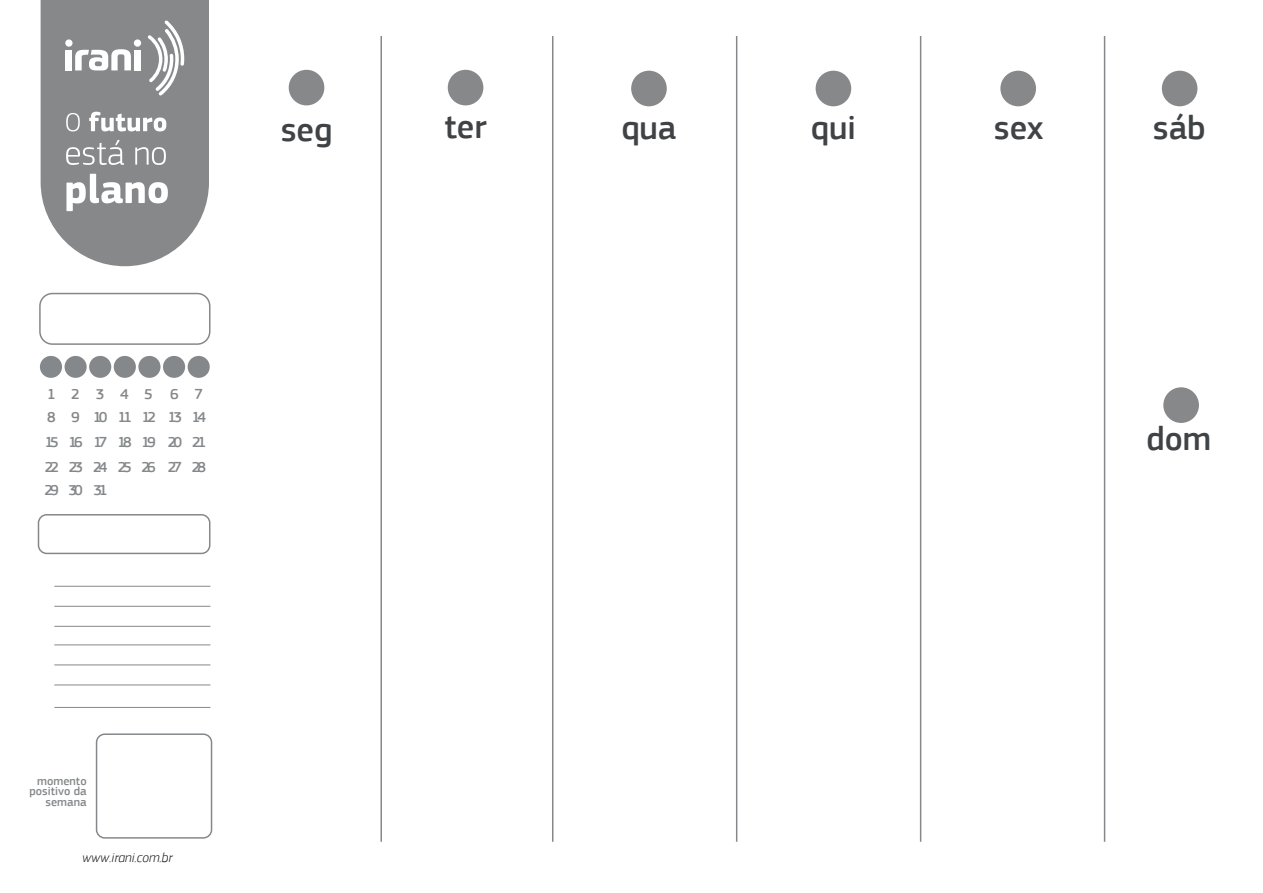
<style>
.page{position:relative;width:1263px;height:893px;background:#fff}
.page>*{position:absolute;margin:0;border:0;box-sizing:border-box;transform-origin:0 0}
.t1{font:500 34.5px "PF Square Sans Pro";color:#404346}
.t2{font:500 15px/24px "PF Square Sans Pro";letter-spacing:-.2em;color:#85888a;text-align:justify}
.t3{font:500 15px/23.2px "PF Square Sans Pro";letter-spacing:.65em;color:#85888a}
.t4{font:italic 300 13.5px "PF Square Sans Pro";color:#231f20}
.t5{font:500 12px/10.8px "PF Square Sans Pro";color:#85888a;text-align:right}
</style>
<div class="page">
<hr style="left:380px;top:36px;width:2px;height:806px;background:#85888a">
<hr style="left:552px;top:36px;width:1px;height:806px;background:#85888a">
<hr style="left:736px;top:36px;width:1px;height:806px;background:#85888a">
<hr style="left:920px;top:36px;width:1px;height:806px;background:#85888a">
<hr style="left:1104px;top:36px;width:1px;height:806px;background:#85888a">
<div style="left:39px;top:293px;width:171px;height:52px;border:2px solid #85888a;border-radius:12px"></div>
<div style="left:38px;top:514px;width:172px;height:40px;border:2px solid #85888a;border-radius:8px"></div>
<div style="left:96px;top:733px;width:116px;height:106px;border:2px solid #85888a;border-radius:8px"></div>
<div style="left:40px;top:356px;width:22px;height:22px;background:#85888a;border-radius:11px"></div>
<div style="left:65px;top:356px;width:22px;height:22px;background:#85888a;border-radius:11px"></div>
<div style="left:89px;top:356px;width:22px;height:22px;background:#85888a;border-radius:11px"></div>
<div style="left:114px;top:356px;width:22px;height:22px;background:#85888a;border-radius:11px"></div>
<div style="left:138px;top:356px;width:22px;height:22px;background:#85888a;border-radius:11px"></div>
<div style="left:163px;top:356px;width:22px;height:22px;background:#85888a;border-radius:11px"></div>
<div style="left:188px;top:356px;width:22px;height:22px;background:#85888a;border-radius:11px"></div>
<hr style="left:54px;top:586px;width:156px;height:1px;background:#85888a">
<hr style="left:54px;top:606px;width:156px;height:1px;background:#85888a">
<hr style="left:54px;top:626px;width:156px;height:1px;background:#85888a">
<hr style="left:54px;top:644px;width:156px;height:1px;background:#85888a">
<hr style="left:54px;top:664px;width:156px;height:1px;background:#85888a">
<hr style="left:54px;top:685px;width:156px;height:1px;background:#85888a">
<hr style="left:54px;top:707px;width:156px;height:1px;background:#85888a">
<div style="left:289px;top:70px;width:35px;height:35px;background:#86888a;border-radius:50%"></div>
<div style="left:448px;top:70px;width:35px;height:35px;background:#86888a;border-radius:50%"></div>
<div style="left:631px;top:71px;width:36px;height:35px;background:#86888a;border-radius:50%"></div>
<div style="left:816px;top:71px;width:35px;height:35px;background:#86888a;border-radius:50%"></div>
<div style="left:1000px;top:71px;width:36px;height:35px;background:#86888a;border-radius:50%"></div>
<div style="left:1162px;top:71px;width:35px;height:35px;background:#86888a;border-radius:50%"></div>
<div style="left:1163px;top:387px;width:36px;height:36px;background:#86888a;border-radius:50%"></div>
<svg style="left:41px;top:0;width:168px;height:266px"></svg>
<h1 class="t1" style="left:281px;top:109px;width:53px">seg</h1>
<h1 class="t1" style="left:444px;top:107px;width:44px">ter</h1>
<h1 class="t1" style="left:621px;top:107px;width:57px">qua</h1>
<h1 class="t1" style="left:811px;top:107px;width:47px">qui</h1>
<h1 class="t1" style="left:994px;top:107px;width:51px">sex</h1>
<h1 class="t1" style="left:1153px;top:107px;width:54px">sáb</h1>
<p class="t3" style="left:47px;top:383px;width:160px">12345 67<br>8 9 101112 1314</p>
<p class="t2" style="left:45px;top:431px;width:163px">15 16 17 18 19 20 21<br>22 23 24 25 26 27 28<br>29 30 31</p>
<h1 class="t1" style="left:1146px;top:418px;width:66px">dom</h1>
<p class="t5" style="left:30px;top:775px;width:59px">momento positivo da semana</p>
<p class="t4" style="left:82px;top:849px;width:92px">www.irani.com.br</p>
</div>
